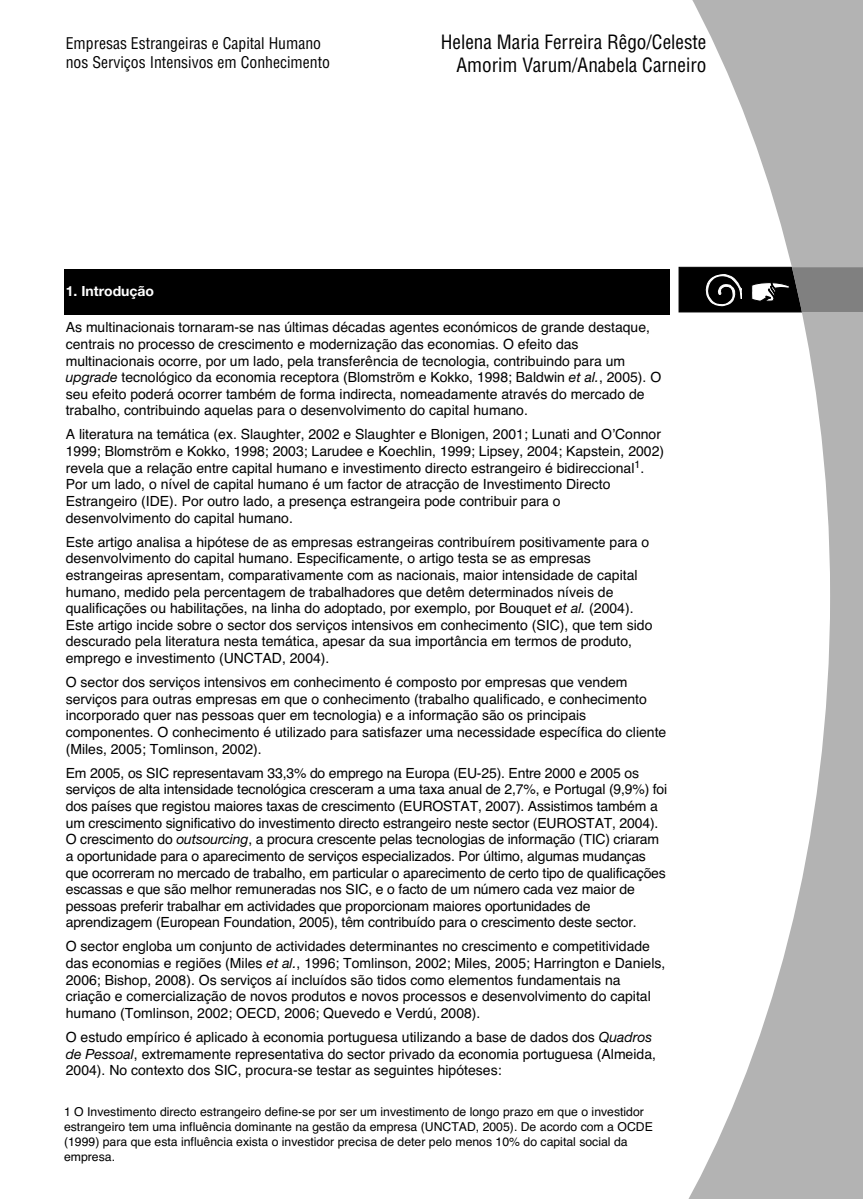
<style>
.page{position:relative;width:863px;height:1199px;background:#fff}
.page>*{position:absolute;margin:0;border:0;box-sizing:border-box;transform-origin:0 0}
.t1{font:condensed 19.25px/23.1px "Helvetica";color:#000;text-align:right}
.t2{font:condensed 15.75px/18.9px "Helvetica";color:#000}
.t3{font:14px/16.6px "Helvetica";color:#000}
.t4{font:700 14px "Helvetica Neue";color:#fff}
.t5{font:12.25px/14.9px "Helvetica";color:#000}
.s1{font-family:"Helvetica Neue";font-style:italic}
</style>
<div class="page">
<svg style="left:678px;top:0;width:185px;height:1199px"></svg>
<svg style="left:679px;top:267px;width:184px;height:45px;background:#414141"></svg>
<div style="left:64px;top:269px;width:605px;height:46px;background:#000"></div>
<p class="t2" style="left:66px;top:35px;width:266px">Empresas Estrangeiras e Capital Humano nos Serviços Intensivos em Conhecimento</p>
<h1 class="t1" style="left:441px;top:32px;width:267px">Helena Maria Ferreira Rêgo/Celeste<br>Amorim Varum/Anabela Carneiro</h1>
<p class="t4" style="left:66px;top:286px;width:90px">1. Introdução</p>
<p class="t3" style="left:66px;top:320px;width:597px">As multinacionais tornaram-se nas últimas décadas agentes económicos de grande destaque, centrais no processo de crescimento e modernização das economias. O efeito das multinacionais ocorre, por um lado, pela transferência de tecnologia, contribuindo para um <span class="s1">upgrade</span> tecnológico da economia receptora (Blomström e Kokko, 1998; Baldwin <span class="s1">et al.</span>, 2005). O seu efeito poderá ocorrer também de forma indirecta, nomeadamente através do mercado de trabalho, contribuindo aquelas para o desenvolvimento do capital humano.</p>
<p class="t3" style="left:66px;top:427px;width:600px">A literatura na temática (ex. Slaughter, 2002 e Slaughter e Blonigen, 2001; Lunati and O’Connor 1999; Blomström e Kokko, 1998; 2003; Larudee e Koechlin, 1999; Lipsey, 2004; Kapstein, 2002) revela que a relação entre capital humano e investimento directo estrangeiro é bidireccional<sup>1</sup>.<br>Por um lado, o nível de capital humano é um factor de atracção de Investimento Directo Estrangeiro (IDE). Por outro lado, a presença estrangeira pode contribuir para o desenvolvimento do capital humano.</p>
<p class="t3" style="left:66px;top:535px;width:588px">Este artigo analisa a hipótese de as empresas estrangeiras contribuírem positivamente para o desenvolvimento do capital humano. Especificamente, o artigo testa se as empresas estrangeiras apresentam, comparativamente com as nacionais, maior intensidade de capital humano, medido pela percentagem de trabalhadores que detêm determinados níveis de qualificações ou habilitações, na linha do adoptado, por exemplo, por Bouquet <span class="s1">et al.</span> (2004).<br>Este artigo incide sobre o sector dos serviços intensivos em conhecimento (SIC), que tem sido descurado pela literatura nesta temática, apesar da sua importância em termos de produto, emprego e investimento (UNCTAD, 2004).</p>
<p class="t3" style="left:66px;top:675px;width:602px">O sector dos serviços intensivos em conhecimento é composto por empresas que vendem serviços para outras empresas em que o conhecimento (trabalho qualificado, e conhecimento incorporado quer nas pessoas quer em tecnologia) e a informação são os principais componentes. O conhecimento é utilizado para satisfazer uma necessidade específica do cliente (Miles, 2005; Tomlinson, 2002).</p>
<p class="t3" style="left:66px;top:766px;width:603px">Em 2005, os SIC representavam 33,3% do emprego na Europa (EU-25). Entre 2000 e 2005 os serviços de alta intensidade tecnológica cresceram a uma taxa anual de 2,7%, e Portugal (9,9%) foi dos países que registou maiores taxas de crescimento (EUROSTAT, 2007). Assistimos também a um crescimento significativo do investimento directo estrangeiro neste sector (EUROSTAT, 2004).<br>O crescimento do <span class="s1">outsourcing</span>, a procura crescente pelas tecnologias de informação (TIC) criaram a oportunidade para o aparecimento de serviços especializados. Por último, algumas mudanças que ocorreram no mercado de trabalho, em particular o aparecimento de certo tipo de qualificações escassas e que são melhor remuneradas nos SIC, e o facto de um número cada vez maior de pessoas preferir trabalhar em actividades que proporcionam maiores oportunidades de aprendizagem (European Foundation, 2005), têm contribuído para o crescimento deste sector.</p>
<p class="t3" style="left:66px;top:939px;width:601px">O sector engloba um conjunto de actividades determinantes no crescimento e competitividade das economias e regiões (Miles <span class="s1">et al.</span>, 1996; Tomlinson, 2002; Miles, 2005; Harrington e Daniels, 2006; Bishop, 2008). Os serviços aí incluídos são tidos como elementos fundamentais na criação e comercialização de novos produtos e novos processos e desenvolvimento do capital humano (Tomlinson, 2002; OECD, 2006; Quevedo e Verdú, 2008).</p>
<p class="t3" style="left:66px;top:1030px;width:592px">O estudo empírico é aplicado à economia portuguesa utilizando a base de dados dos <span class="s1">Quadros de Pessoal</span>, extremamente representativa do sector privado da economia portuguesa (Almeida,<br>2004). No contexto dos SIC, procura-se testar as seguintes hipóteses:</p>
<p class="t5" style="left:64px;top:1105px;width:590px">1 O Investimento directo estrangeiro define-se por ser um investimento de longo prazo em que o investidor estrangeiro tem uma influência dominante na gestão da empresa (UNCTAD, 2005). De acordo com a OCDE (1999) para que esta influência exista o investidor precisa de deter pelo menos 10% do capital social da empresa.</p>
</div>
